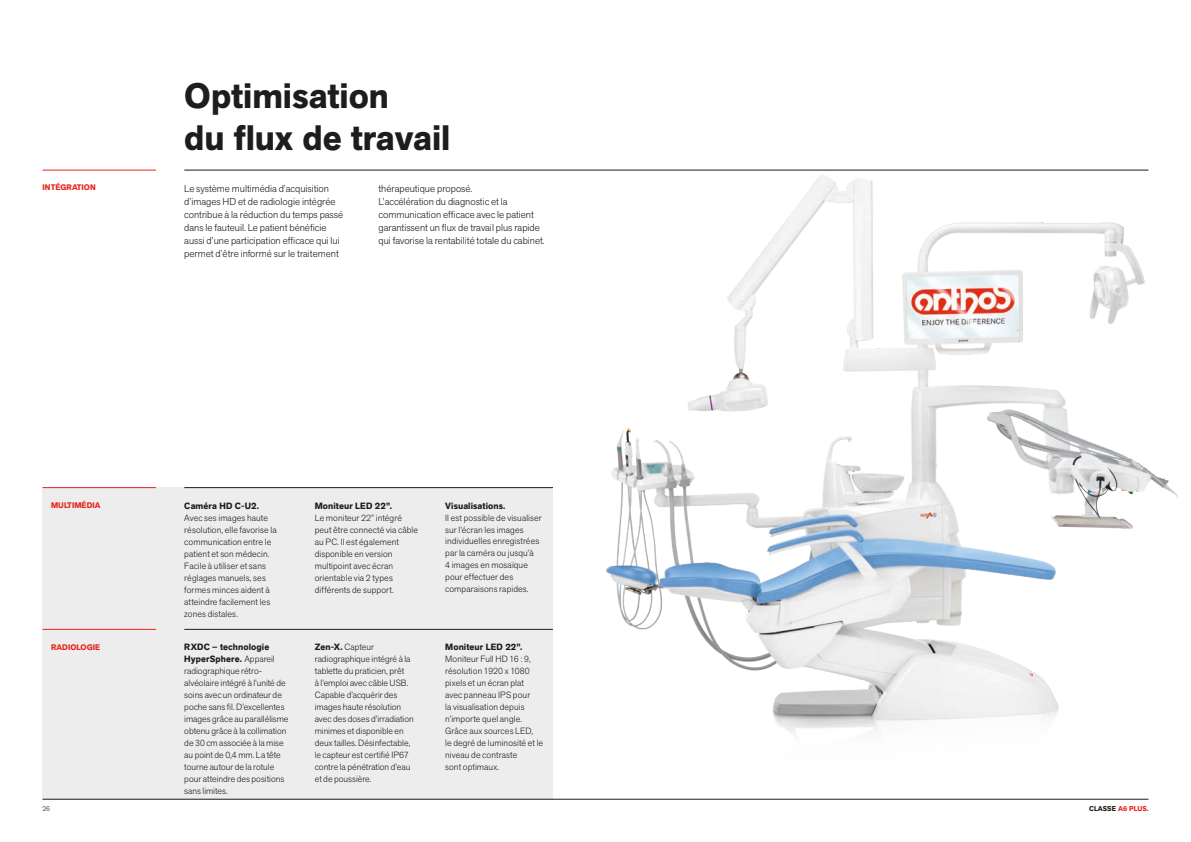
<style>
.page{position:relative;width:1191px;height:842px;background:#fff}
.page>*{position:absolute;margin:0;border:0;box-sizing:border-box;transform-origin:0 0}
.t1{font:700 35px/42px "Akzid Grtsk Next";color:#1d1d1b}
.t2{font:300 10px/13px "Akzid Grtsk Next";color:#1d1d1b}
.t3{font:300 9px/12px "Akzid Grtsk Next";letter-spacing:.01em;color:#1d1d1b}
.t4{font:700 9px "Akzid Grtsk Next";letter-spacing:.015em;color:#1d1d1b}
.t5{font:700 8px "Akzid Grtsk Next";letter-spacing:.01em;color:#e72419}
.t6{font:700 7px "Akzid Grtsk Next";letter-spacing:.01em;color:#e72419}
.t7{font:300 7px "Akzid Grtsk Next";color:#1d1d1b}
.s1{font-weight:700}
.s2{color:#1d1d1b}
</style>
<div class="page">
<div style="left:43px;top:487px;width:510px;height:312px;background:#ededed"></div>
<hr style="left:184px;top:170px;width:964px;height:1px;background:#1d1d1b">
<hr style="left:184px;top:487px;width:369px;height:1px;background:#1d1d1b">
<hr style="left:184px;top:629px;width:369px;height:1px;background:#1d1d1b">
<hr style="left:43px;top:799px;width:1105px;height:1px;background:#1d1d1b">
<hr style="left:43px;top:170px;width:113px;height:1px;background:#e72419">
<hr style="left:43px;top:487px;width:113px;height:1px;background:#e72419">
<hr style="left:43px;top:629px;width:113px;height:1px;background:#e72419">
<img style="left:601px;top:169px;width:577px;height:565px">
<h1 class="t1" style="left:184px;top:75px;width:268px">Optimisation<br>du flux de travail</h1>
<p class="t5" style="left:43px;top:182px;width:55px">INTÉGRATION</p>
<p class="t2" style="left:184px;top:182px;width:160px">Le système multimédia d’acquisition d’images HD et de radiologie intégrée contribue à la réduction du temps passé dans le fauteuil. Le patient bénéficie aussi d’une participation efficace qui lui permet d’être informé sur le traitement</p>
<p class="t2" style="left:378px;top:182px;width:168px">thérapeutique proposé.<br>L’accélération du diagnostic et la communication efficace avec le patient garantissent un flux de travail plus rapide qui favorise la rentabilité totale du cabinet.</p>
<p class="t5" style="left:51px;top:500px;width:51px">MULTIMÉDIA</p>
<p class="t4" style="left:184px;top:500px;width:76px">Caméra HD C-U2.</p>
<p class="t3" style="left:184px;top:511px;width:94px">Avec ses images haute résolution, elle favorise la communication entre le patient et son médecin.<br>Facile à utiliser et sans réglages manuels, ses formes minces aident à atteindre facilement les zones distales.</p>
<p class="t4" style="left:315px;top:499px;width:79px">Moniteur LED 22”.</p>
<p class="t3" style="left:315px;top:511px;width:105px">Le moniteur 22” intégré peut être connecté via câble au PC. Il est également disponible en version multipoint avec écran orientable via 2 types différents de support.</p>
<p class="t4" style="left:445px;top:499px;width:62px">Visualisations.</p>
<p class="t3" style="left:445px;top:511px;width:98px">Il est possible de visualiser sur l’écran les images individuelles enregistrées par la caméra ou jusqu’à<br>4 images en mosaïque pour effectuer des comparaisons rapides.</p>
<p class="t5" style="left:51px;top:641px;width:51px">RADIOLOGIE</p>
<p class="t3" style="left:184px;top:641px;width:106px"><span class="s1">RXDC – technologie<br>HyperSphere.</span> Appareil radiographique rétro&shy;alvéolaire intégré à l’unité de soins avec un ordinateur de poche sans fil. D’excellentes images grâce au parallélisme obtenu grâce à la collimation de 30 cm associée à la mise au point de 0,4 mm. La tête tourne autour de la rotule pour atteindre des positions sans limites.</p>
<p class="t3" style="left:315px;top:641px;width:100px"><span class="s1">Zen-X.</span> Capteur radiographique intégré à la tablette du praticien, prêt<br>à l’emploi avec câble USB.<br>Capable d’acquérir des images haute résolution avec des doses d’irradiation minimes et disponible en deux tailles. Désinfectable, le capteur est certifié IP67 contre la pénétration d’eau et de poussière.</p>
<p class="t4" style="left:445px;top:641px;width:79px">Moniteur LED 22”.</p>
<p class="t3" style="left:445px;top:653px;width:99px">Moniteur Full HD 16 : 9, résolution 1920 x 1080 pixels et un écran plat avec panneau IPS pour<br>la visualisation depuis n’importe quel angle.<br>Grâce aux sources LED,<br>le degré de luminosité et le niveau de contraste<br>sont optimaux.</p>
<p class="t7" style="left:43px;top:804px;width:9px">26</p>
<p class="t6" style="left:1089px;top:804px;width:61px"><span class="s2">CLASSE</span> A6 PLUS.</p>
</div>
